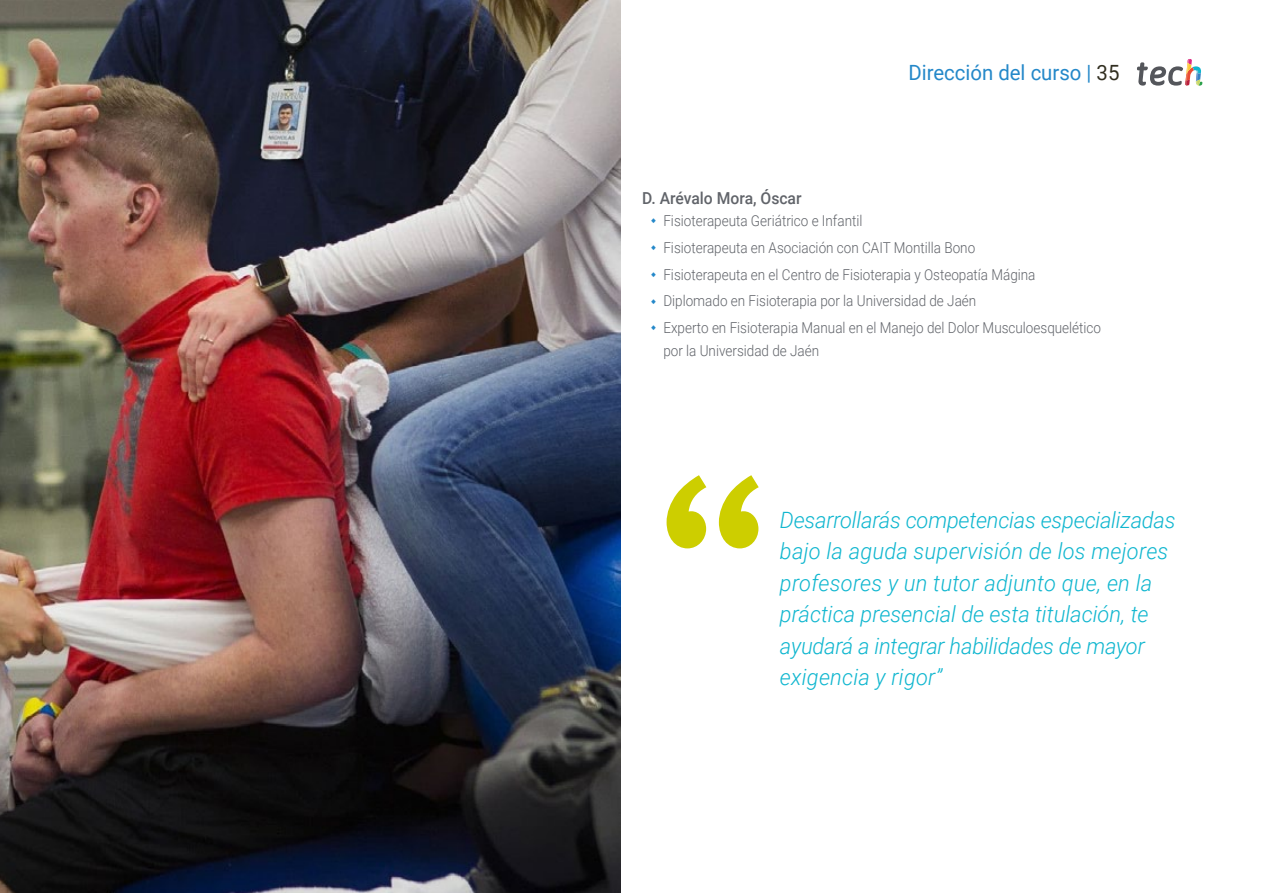
<style>
.page{position:relative;width:1263px;height:893px;background:#fff}
.page>*{position:absolute;margin:0;border:0;box-sizing:border-box;transform-origin:0 0}
.t1{font:italic 300 22.5px/31.5px "Roboto";color:#0fb6cf}
.t2{font:21px "Roboto";color:#2488c9}
.t3{font:500 16.5px "Roboto";color:#61646a;scale:.95 1}
.t4{font:300 15px/26.7px "Roboto";color:#61646a;scale:.9 1}
.s1{color:#312e20}
</style>
<div class="page">
<img style="left:0;top:0;width:621px;height:893px">
<svg style="left:1137px;top:59px;width:65px;height:27px"></svg>
<svg style="left:666px;top:475px;width:93px;height:73px"></svg>
<h2 class="t2" style="left:908px;top:57px;width:213px">Dirección del curso | <span class="s1">35</span></h2>
<p class="t3" style="left:642px;top:186px;width:169px">D. Arévalo Mora, Óscar</p>
<p class="t4" style="left:663px;top:207px;width:488px">Fisioterapeuta Geriátrico e Infantil<br>Fisioterapeuta en Asociación con CAIT Montilla Bono<br>Fisioterapeuta en el Centro de Fisioterapia y Osteopatía Mágina Diplomado en Fisioterapia por la Universidad de Jaén<br>Experto en Fisioterapia Manual en el Manejo del Dolor Musculoesquelético</p>
<p class="t4" style="left:663px;top:336px;width:175px">por la Universidad de Jaén</p>
<h1 class="t1" style="left:780px;top:503px;width:397px">Desarrollarás competencias especializadas bajo la aguda supervisión de los mejores profesores y un tutor adjunto que, en la práctica presencial de esta titulación, te ayudará a integrar habilidades de mayor exigencia y rigor”</h1>
</div>
